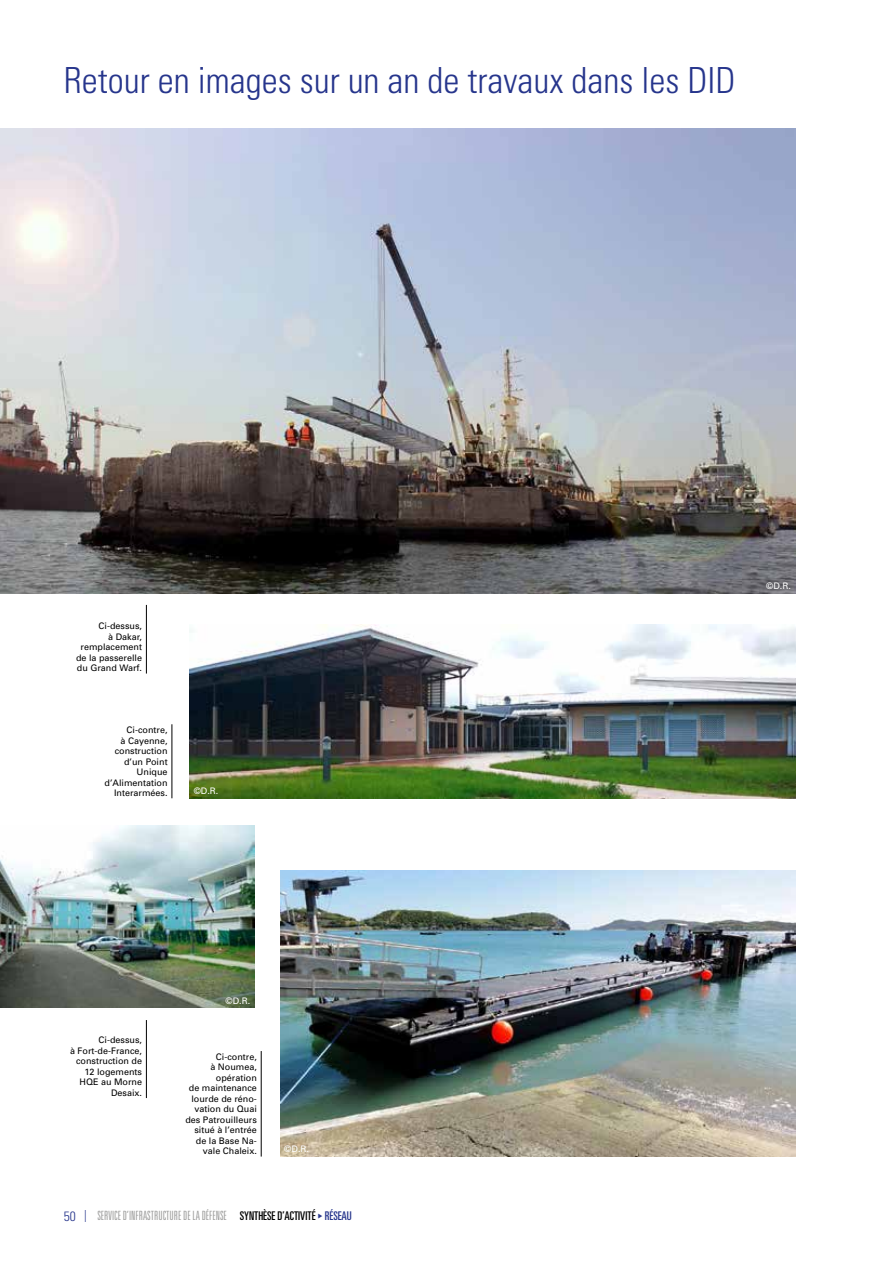
<style>
.page{position:relative;width:893px;height:1263px;background:#fff}
.page>*{position:absolute;margin:0;border:0;box-sizing:border-box;transform-origin:0 0}
.t1{font:300 condensed 36px "Univers";color:#26358c}
.t2{font:300 ultra-condensed 12.75px "Univers";color:#9d9d9c}
.t3{font:9px/10.5px "Univers";color:#000;text-align:right}
.t4{font:9px "Univers";color:#fff}
.s1{font-stretch:condensed;font-size:13.5px;color:#26358c}
.s2{font-stretch:condensed;font-size:12px;color:#26358c}
.s3{font-weight:400;font-size:12px;color:#000}
.s4{font-family:"Geneva";font-weight:400;font-stretch:normal;font-size:12px;color:#26358c}
.s5{font-weight:400;font-size:12px;color:#26358c}
</style>
<div class="page">
<hr style="left:146px;top:605px;width:1px;height:68px;background:#000">
<hr style="left:146px;top:1020px;width:1px;height:78px;background:#000">
<img style="left:0;top:129px;width:795px;height:464px">
<img style="left:189px;top:624px;width:606px;height:174px">
<img style="left:0;top:825px;width:255px;height:183px">
<img style="left:280px;top:871px;width:515px;height:286px">
<hr style="left:172px;top:724px;width:1px;height:74px;background:#000">
<hr style="left:261px;top:1051px;width:1px;height:105px;background:#000">
<h1 class="t1" style="left:64px;top:59px;width:673px">Retour en images sur un an de travaux dans les DID</h1>
<p class="t3" style="left:76px;top:621px;width:68px">Ci-dessus,<br>à Dakar, remplacement de la passerelle du Grand Warf.</p>
<p class="t3" style="left:105px;top:725px;width:65px">Ci-contre,<br>à Cayenne, construction d’un Point<br>Unique d’Alimentation<br>Interarmées.</p>
<p class="t4" style="left:194px;top:786px;width:26px">©D.R.</p>
<p class="t3" style="left:70px;top:1035px;width:74px">Ci-dessus,<br>à Fort-de-France, construction de<br>12 logements<br>HQE au Morne<br>Desaix.</p>
<p class="t4" style="left:226px;top:995px;width:26px">©D.R.</p>
<p class="t3" style="left:185px;top:1051px;width:73px">Ci-contre,<br>à Noumea, opération<br>de maintenance lourde de réno&shy;vation du Quai des Patrouilleurs situé à l’entrée de la Base Na&shy;vale Chaleix.</p>
<p class="t4" style="left:284px;top:1144px;width:26px">©D.R.</p>
<h2 class="t2" style="left:64px;top:1209px;width:289px"><span class="s1">50</span> <span class="s2">|</span> SERVICE D’INFRASTRUCTURE DE LA DÉFENSE <span class="s3">SYNTHÈSE D’ACTIVITÉ</span> <span class="s4">‣</span> <span class="s5">RÉSEAU</span></h2>
<p class="t4" style="left:766px;top:580px;width:26px">©D.R.</p>
</div>
